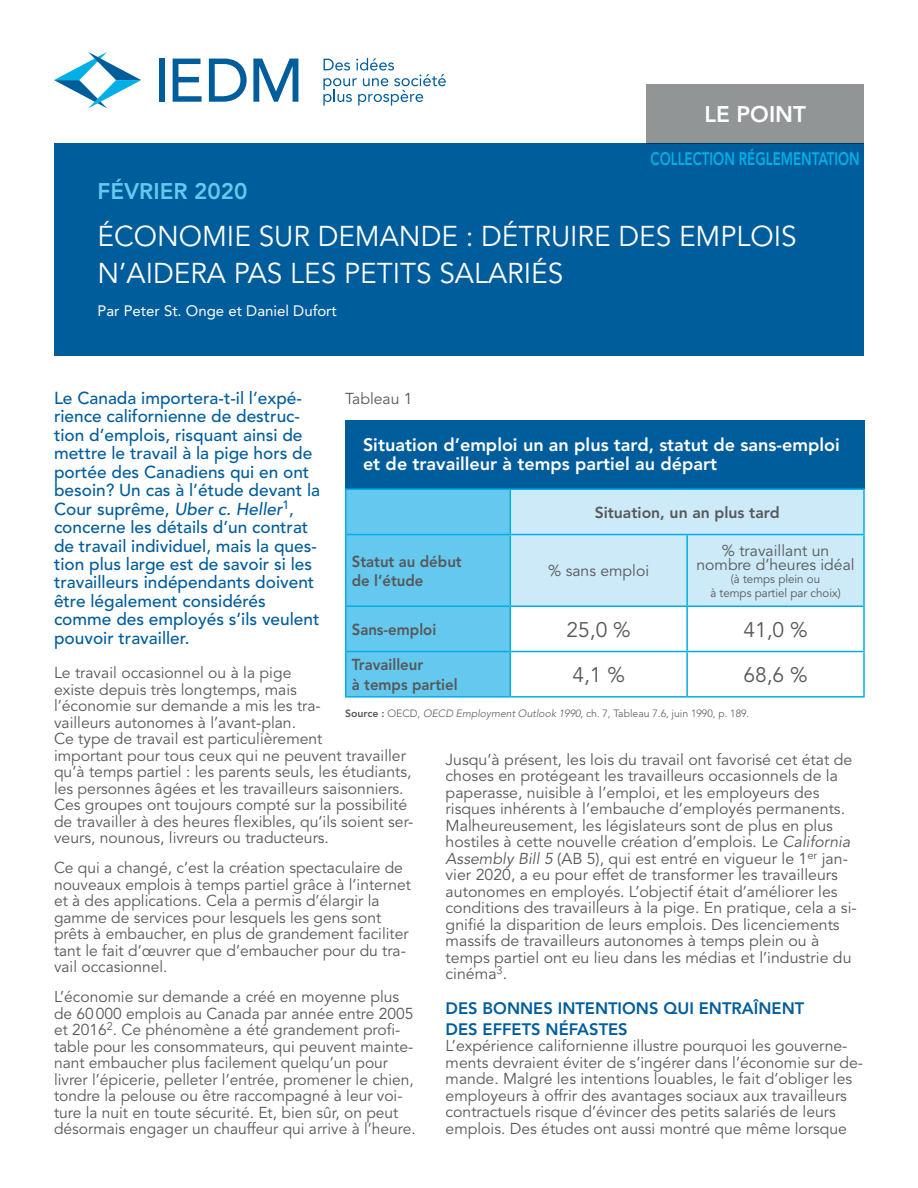
<style>
.page{position:relative;width:918px;height:1188px;background:#fff}
.page>*{position:absolute;margin:0;border:0;box-sizing:border-box;transform-origin:0 0}
.t1{font:28.5px/37.5px "Avenir LT Std";color:#fff}
.t2{font:800 22.5px "Avenir LT Std";color:#64c8ef}
.t3{font:800 22.5px "Avenir LT Std";color:#fff}
.t4{font:21px "Avenir LT Std";color:#57585a}
.t5{font:800 18px/19.5px "Avenir LT Std";color:#fff}
.t6{font:800 18px "Avenir LT Std";color:#00afe6;scale:.74 1}
.t7{font:500 17.25px/18.5px "Avenir LT Std";color:#005d9c}
.t8{font:800 16.5px/21px "Avenir LT Std";color:#005d9c}
.t9{font:15.75px/16.5px "Avenir LT Std";color:#57585a}
.t10{font:800 15.75px/19.5px "Avenir LT Std";color:#57585a;scale:.95 1}
.t11{font:800 15.75px "Avenir LT Std";color:#57585a}
.t12{font:15px "Avenir LT Std";color:#fff}
.t13{font:12px/13.5px "Avenir LT Std";color:#57585a;text-align:center;scale:.96 1}
.t14{font:300 10.5px "Avenir LT Std";color:#57585a}
.s1{font-style:italic}
.s2{font-weight:800}
</style>
<div class="page">
<div style="left:54px;top:144px;width:810px;height:212px;background:#005d9c"></div>
<svg style="left:323px;top:58px;width:123px;height:48px"></svg>
<div style="left:159px;top:59px;width:6px;height:43px;background:#005d9c"></div>
<svg style="left:173px;top:59px;width:29px;height:43px"></svg>
<svg style="left:209px;top:59px;width:38px;height:43px"></svg>
<svg style="left:253px;top:59px;width:45px;height:43px"></svg>
<svg style="left:54px;top:52px;width:87px;height:56px"></svg>
<div style="left:646px;top:84px;width:218px;height:60px;background:#929595"></div>
<div style="left:345px;top:420px;width:520px;height:69px;background:#005d9c"></div>
<svg style="left:346px;top:490px;width:517px;height:206px"></svg>
<hr style="left:345px;top:489px;width:165px;height:1px;background:#00afe6">
<hr style="left:345px;top:490px;width:1px;height:44px;background:#00afe6">
<hr style="left:863px;top:490px;width:2px;height:44px;background:#00afe6">
<hr style="left:345px;top:534px;width:165px;height:1px;background:#00afe6">
<hr style="left:345px;top:535px;width:1px;height:70px;background:#00afe6">
<hr style="left:687px;top:534px;width:178px;height:1px;background:#00afe6">
<hr style="left:863px;top:535px;width:2px;height:70px;background:#00afe6">
<hr style="left:345px;top:605px;width:165px;height:2px;background:#00afe6">
<hr style="left:345px;top:607px;width:1px;height:44px;background:#00afe6">
<hr style="left:687px;top:605px;width:178px;height:2px;background:#00afe6">
<hr style="left:863px;top:607px;width:2px;height:44px;background:#00afe6">
<hr style="left:345px;top:651px;width:165px;height:1px;background:#00afe6">
<hr style="left:345px;top:652px;width:1px;height:44px;background:#00afe6">
<hr style="left:687px;top:651px;width:178px;height:1px;background:#00afe6">
<hr style="left:863px;top:652px;width:2px;height:44px;background:#00afe6">
<hr style="left:345px;top:696px;width:165px;height:2px;background:#00afe6">
<hr style="left:687px;top:696px;width:178px;height:2px;background:#00afe6">
<hr style="left:510px;top:489px;width:177px;height:1px;background:#00afe6">
<hr style="left:510px;top:490px;width:1px;height:44px;background:#00afe6">
<hr style="left:687px;top:489px;width:178px;height:1px;background:#00afe6">
<hr style="left:510px;top:534px;width:177px;height:1px;background:#00afe6">
<hr style="left:510px;top:535px;width:1px;height:70px;background:#00afe6">
<hr style="left:686px;top:535px;width:2px;height:70px;background:#00afe6">
<hr style="left:510px;top:605px;width:177px;height:2px;background:#00afe6">
<hr style="left:510px;top:607px;width:1px;height:44px;background:#00afe6">
<hr style="left:686px;top:607px;width:2px;height:44px;background:#00afe6">
<hr style="left:510px;top:651px;width:177px;height:1px;background:#00afe6">
<hr style="left:510px;top:652px;width:1px;height:44px;background:#00afe6">
<hr style="left:686px;top:652px;width:2px;height:44px;background:#00afe6">
<hr style="left:510px;top:696px;width:177px;height:2px;background:#00afe6">
<h2 class="t3" style="left:704px;top:101px;width:103px">LE POINT</h2>
<p class="t6" style="left:651px;top:148px;width:284px">COLLECTION RÉGLEMENTATION</p>
<h2 class="t2" style="left:98px;top:178px;width:151px">FÉVRIER 2020</h2>
<h1 class="t1" style="left:98px;top:218px;width:701px">ÉCONOMIE SUR DEMANDE : DÉTRUIRE DES EMPLOIS<br>N’AIDERA PAS LES PETITS SALARIÉS</h1>
<p class="t12" style="left:98px;top:302px;width:241px">Par Peter St. Onge et Daniel Dufort</p>
<p class="t7" style="left:54px;top:389px;width:268px">Le Canada importera-t-il l’expé&shy;rience californienne de destruc&shy;tion d’emplois, risquant ainsi de mettre le travail à la pige hors de portée des Canadiens qui en ont besoin? Un cas à l’étude devant la<br>Cour suprême, <span class="s1">Uber c. Heller</span><sup>1</sup>, concerne les détails d’un contrat de travail individuel, mais la ques&shy;tion plus large est de savoir si les travailleurs indépendants doivent être légalement considérés comme des employés s’ils veulent pouvoir travailler.</p>
<p class="t9" style="left:54px;top:665px;width:361px">Le travail occasionnel ou à la pige<br>existe depuis très longtemps, mais<br>l’économie sur demande a mis les tra-<br>vailleurs autonomes à l’avant-plan.<br>Ce type de travail est particulièrement<br>important pour tous ceux qui ne peuvent travailler qu’à temps partiel : les parents seuls, les étudiants, les personnes âgées et les travailleurs saisonniers.<br>Ces groupes ont toujours compté sur la possibilité de travailler à des heures flexibles, qu’ils soient ser&shy;veurs, nounous, livreurs ou traducteurs.</p>
<p class="t9" style="left:54px;top:860px;width:358px">Ce qui a changé, c’est la création spectaculaire de nouveaux emplois à temps partiel grâce à l’internet et à des applications. Cela a permis d’élargir la gamme de services pour lesquels les gens sont prêts à embaucher, en plus de grandement faciliter tant le fait d’œuvrer que d’embaucher pour du tra&shy;vail occasionnel.</p>
<p class="t9" style="left:54px;top:989px;width:363px">L’économie sur demande a créé en moyenne plus de 60000 emplois au Canada par année entre 2005 et 2016<sup>2</sup>. Ce phénomène a été grandement profi&shy;table pour les consommateurs, qui peuvent mainte&shy;nant embaucher plus facilement quelqu’un pour livrer l’épicerie, pelleter l’entrée, promener le chien, tondre la pelouse ou être raccompagné à leur voi&shy;ture la nuit en toute sécurité. Et, bien sûr, on peut désormais engager un chauffeur qui arrive à l’heure.</p>
<p class="t9" style="left:345px;top:390px;width:69px">Tableau 1</p>
<p class="t5" style="left:363px;top:435px;width:478px">Situation d’emploi un an plus tard, statut de sans-emploi et de travailleur à temps partiel au départ</p>
<p class="t11" style="left:595px;top:503px;width:186px">Situation, un an plus tard</p>
<p class="t10" style="left:352px;top:551px;width:117px">Statut au début de l’étude</p>
<p class="t9" style="left:548px;top:563px;width:102px">% sans emploi</p>
<p class="t9" style="left:697px;top:544px;width:160px;line-height:13.5px;text-align:center">% travaillant un nombre d’heures idéal</p>
<p class="t13" style="left:710px;top:573px;width:137px">(à temps plein ou<br>à temps partiel par choix)</p>
<p class="t10" style="left:352px;top:620px;width:90px">Sans-emploi</p>
<h3 class="t4" style="left:567px;top:618px;width:66px">25,0 %</h3>
<h3 class="t4" style="left:743px;top:618px;width:66px">41,0 %</h3>
<p class="t10" style="left:352px;top:655px;width:113px">Travailleur<br>à temps partiel</p>
<h3 class="t4" style="left:572px;top:663px;width:54px">4,1 %</h3>
<h3 class="t4" style="left:743px;top:663px;width:66px">68,6 %</h3>
<p class="t14" style="left:345px;top:708px;width:406px"><span class="s2">Source :</span> OECD, <span class="s1">OECD Employment Outlook 1990</span>, ch. 7, Tableau 7.6, juin 1990, p. 189.</p>
<p class="t9" style="left:446px;top:752px;width:413px">Jusqu’à présent, les lois du travail ont favorisé cet état de choses en protégeant les travailleurs occasionnels de la paperasse, nuisible à l’emploi, et les employeurs des risques inhérents à l’embauche d’employés permanents.<br>Malheureusement, les législateurs sont de plus en plus hostiles à cette nouvelle création d’emplois. Le <span class="s1">California Assembly Bill 5</span> (AB 5), qui est entré en vigueur le 1<sup>er</sup> jan&shy;vier 2020, a eu pour effet de transformer les travailleurs autonomes en employés. L’objectif était d’améliorer les conditions des travailleurs à la pige. En pratique, cela a si&shy;gnifié la disparition de leurs emplois. Des licenciements massifs de travailleurs autonomes à temps plein ou à temps partiel ont eu lieu dans les médias et l’industrie du cinéma<sup>3</sup>.</p>
<p class="t8" style="left:446px;top:998px;width:360px">DES BONNES INTENTIONS QUI ENTRAÎNENT<br>DES EFFETS NÉFASTES</p>
<p class="t9" style="left:446px;top:1038px;width:419px">L’expérience californienne illustre pourquoi les gouverne&shy;ments devraient éviter de s’ingérer dans l’économie sur de&shy;mande. Malgré les intentions louables, le fait d’obliger les employeurs à offrir des avantages sociaux aux travailleurs contractuels risque d’évincer des petits salariés de leurs emplois. Des études ont aussi montré que même lorsque</p>
</div>
